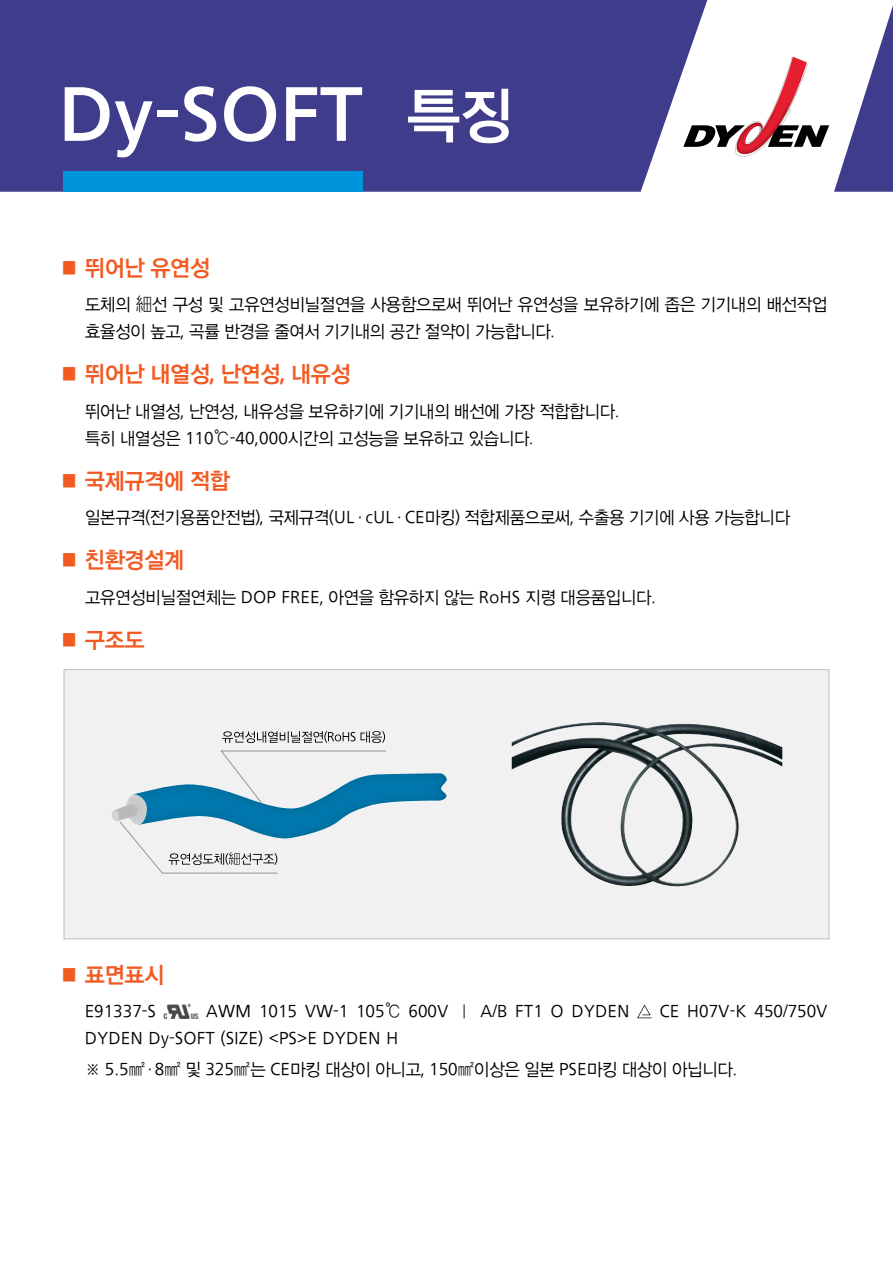
<style>
.page{position:relative;width:893px;height:1263px;background:#fff}
.page>*{position:absolute;margin:0;border:0;box-sizing:border-box;transform-origin:0 0}
.t1{font:75px "HU Jingo 242";letter-spacing:.025em;color:#fff}
.t2{font:22.5px "HU Jingo 242";letter-spacing:-.05em;color:#f15a22;scale:.95 1}
.t3{font:18px/27px "HU Jingo 222";letter-spacing:-.05em;color:#000;scale:.95 1}
.t4{font:18px/31.2px "HU Jingo 222";color:#000;scale:.95 1}
.s1{font-size:60px}
</style>
<div class="page">
<div style="left:64px;top:669px;width:765px;height:270px;background:#f1f1f2;border:1px solid #bcbec0"></div>
<svg style="left:222px;top:731px;width:163px;height:12px"></svg>
<svg style="left:112px;top:750px;width:335px;height:123px"></svg>
<img style="left:512px;top:722px;width:127px;height:24px">
<img style="left:164px;top:1003px;width:34px;height:15px">
<svg style="left:637px;top:1004px;width:15px;height:14px"></svg>
<div style="left:0;top:0;width:707px;height:192px;background:#3f3c8c"></div>
<div style="left:64px;top:171px;width:299px;height:21px;background:#0095da"></div>
<svg style="left:683px;top:5px;width:210px;height:187px"></svg>
<h1 class="t1" style="left:59px;top:74px;width:457px">Dy-SOFT <span class="s1">특징</span></h1>
<p class="t2" style="left:59px;top:255px;width:161px">■ 뛰어난 유연성</p>
<p class="t3" style="left:85px;top:292px;width:783px">도체의 細선 구성 및 고유연성비닐절연을 사용함으로써 뛰어난 유연성을 보유하기에 좁은 기기내의 배선작업 효율성이 높고, 곡률 반경을 줄여서 기기내의 공간 절약이 가능합니다.</p>
<p class="t2" style="left:59px;top:361px;width:309px">■ 뛰어난 내열성, 난연성, 내유성</p>
<p class="t3" style="left:85px;top:399px;width:564px">뛰어난 내열성, 난연성, 내유성을 보유하기에 기기내의 배선에 가장 적합합니다. 특히 내열성은 110℃-40,000시간의 고성능을 보유하고 있습니다.</p>
<p class="t2" style="left:59px;top:468px;width:182px">■ 국제규격에 적합</p>
<p class="t3" style="left:85px;top:505px;width:744px">일본규격(전기용품안전법), 국제규격(UL·cUL·CE마킹) 적합제품으로써, 수출용 기기에 사용 가능합니다</p>
<p class="t2" style="left:59px;top:547px;width:134px">■ 친환경설계</p>
<p class="t3" style="left:85px;top:585px;width:602px">고유연성비닐절연체는 DOP FREE, 아연을 함유하지 않는 RoHS 지령 대응품입니다.</p>
<p class="t2" style="left:59px;top:627px;width:92px">■ 구조도</p>
<p class="t2" style="left:59px;top:962px;width:113px">■ 표면표시</p>
<p class="t3" style="left:85px;top:999px;width:77px">E91337-S</p>
<p class="t4" style="left:206px;top:997px;width:447px">AWM 1015 VW-1 105℃ 600V Ⅰ A/B FT1 O DYDEN</p>
<p class="t4" style="left:659px;top:997px;width:179px">CE H07V-K 450/750V</p>
<p class="t4" style="left:85px;top:1024px;width:688px">DYDEN Dy-SOFT (SIZE) &lt;PS&gt;E DYDEN H<br>※ 5.5㎟·8㎟ 및 325㎟는 CE마킹 대상이 아니고, 150㎟이상은 일본 PSE마킹 대상이 아닙니다.</p>
</div>
